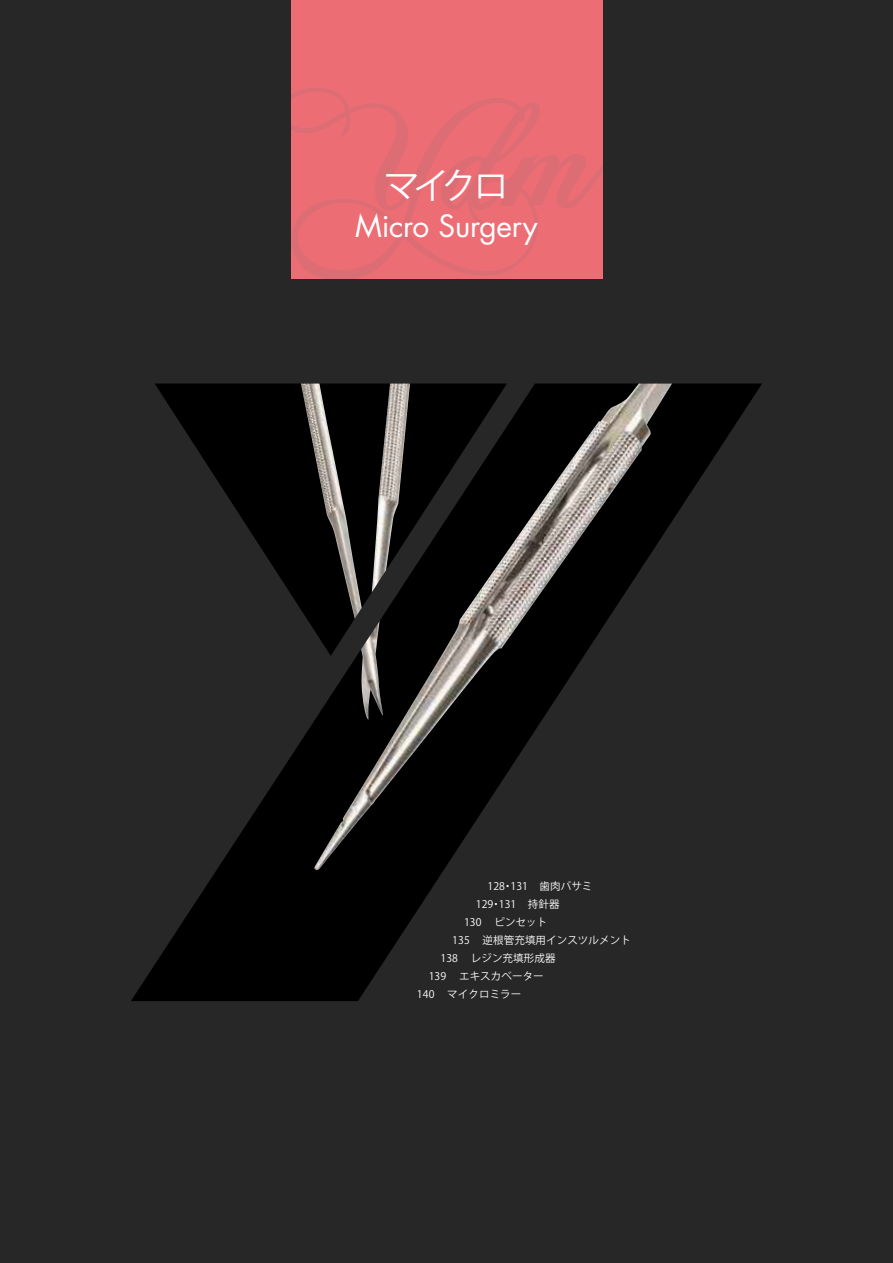
<style>
.page{position:relative;width:893px;height:1263px;background:#272727}
.page>*{position:absolute;margin:0;border:0;box-sizing:border-box;transform-origin:0 0}
.t1{font:36px "Koz Go Pro";color:#fff}
.t2{font:30px "Futura Std";letter-spacing:-.01em;color:#fff}
.t3{font:10.5px "Koz Go Pro";letter-spacing:.01em;color:#fff}
</style>
<div class="page">
<div style="left:291px;top:0;width:311px;height:278px;background:#ec6d74"></div>
<svg style="left:131px;top:383px;width:631px;height:618px"></svg>
<svg style="left:291px;top:88px;width:311px;height:190px"></svg>
<img style="left:301px;top:383px;width:13px;height:337px">
<img style="left:314px;top:383px;width:358px;height:487px">
<h1 class="t1" style="left:384px;top:163px;width:127px">マイクロ</h1>
<h2 class="t2" style="left:355px;top:206px;width:184px">Micro Surgery</h2>
<p class="t3" style="left:488px;top:879px;width:106px">128・131 歯肉バサミ</p>
<p class="t3" style="left:476px;top:897px;width:85px">129・131 持針器</p>
<p class="t3" style="left:464px;top:915px;width:85px">130 ピンセット</p>
<p class="t3" style="left:452px;top:933px;width:180px">135 逆根管充填用インスツルメント</p>
<p class="t3" style="left:440px;top:951px;width:117px">138 レジン充填形成器</p>
<p class="t3" style="left:429px;top:969px;width:117px">139 エキスカベーター</p>
<p class="t3" style="left:417px;top:987px;width:106px">140 マイクロミラー</p>
</div>
